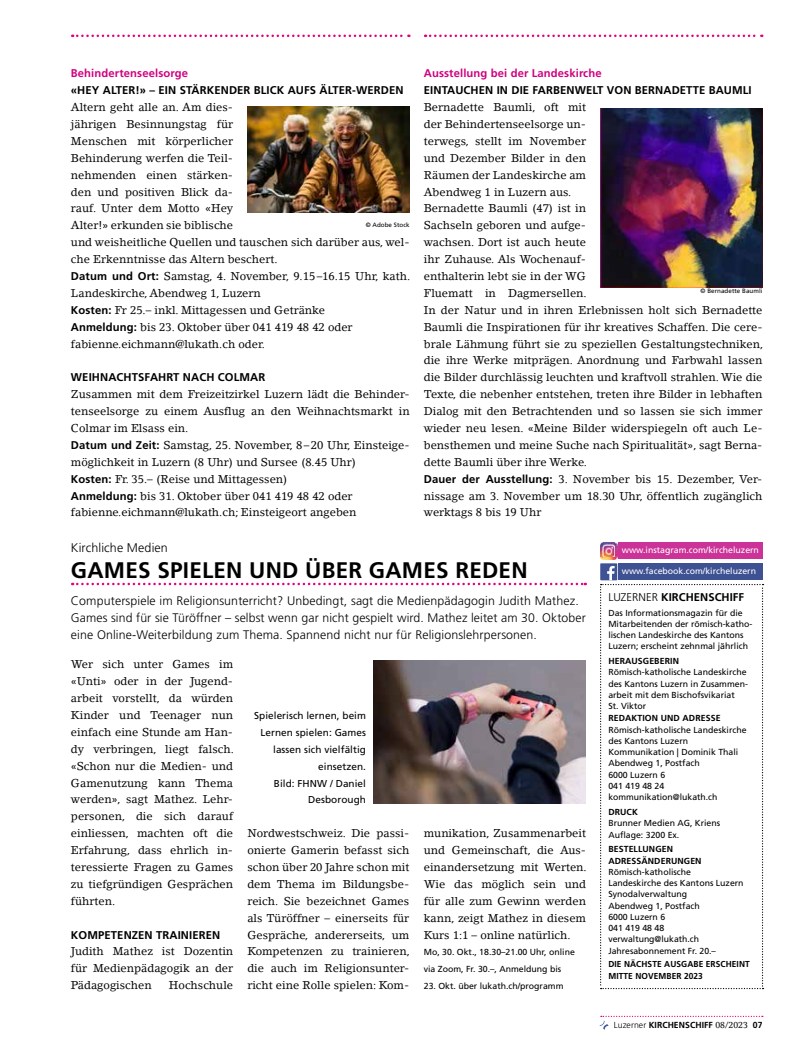
<style>
.page{position:relative;width:798px;height:1053px;background:#fff}
.page>*{position:absolute;margin:0;border:0;box-sizing:border-box;transform-origin:0 0}
.t1{font:700 22.5px "Frutiger LT Std";letter-spacing:.01em;color:#000}
.t2{font:300 12.5px "Frutiger LT Std";letter-spacing:.01em;color:#000}
.t3{font:300 12.38px/16.9px "Frutiger LT Std";letter-spacing:.01em;color:#000}
.t4{font:11.25px/16.9px "Lino Letter Std";color:#000;text-align:justify}
.t5{font:700 11.25px "Frutiger LT Std";letter-spacing:.01em;color:#000}
.t6{font:700 11.25px "Frutiger LT Std";letter-spacing:.01em;color:#d1007f}
.t7{font:10px/16.9px "Frutiger LT Std";letter-spacing:.005em;color:#000;text-align:right}
.t8{font:8.75px/11.2px "Frutiger LT Std";color:#000}
.t9{font:700 8.75px/11.2px "Frutiger LT Std";letter-spacing:.01em;color:#000}
.t10{font:8.75px "Frutiger LT Std";color:#fff}
.t11{font:700 8.62px/11.2px "Frutiger LT Std";letter-spacing:.01em;color:#000}
.t12{font:6.25px "Frutiger LT Std";letter-spacing:.005em;color:#000}
.s1{font-family:"Frutiger LT Std";font-weight:700}
.s2{font-weight:300}
.s3{font-family:"Lino Letter Std";font-weight:400}
</style>
<div class="page">
<svg style="left:599px;top:1015px;width:163px;height:14px"></svg>
<svg style="left:72px;top:35px;width:337px;height:2px"></svg>
<svg style="left:425px;top:35px;width:337px;height:2px"></svg>
<div style="left:618px;top:563px;width:144px;height:17px;background:#3e5293"></div>
<div style="left:600px;top:563px;width:17px;height:17px;background:#3e5294"></div>
<svg style="left:600px;top:542px;width:17px;height:17px"></svg>
<div style="left:618px;top:542px;width:144px;height:17px;background:#c39"></div>
<svg style="left:600px;top:566px;width:163px;height:423px"></svg>
<img style="left:247px;top:106px;width:162px;height:106px">
<img style="left:600px;top:108px;width:162px;height:179px">
<svg style="left:72px;top:582px;width:513px;height:3px"></svg>
<img style="left:373px;top:660px;width:212px;height:143px">
<p class="t6" style="left:71px;top:67px;width:119px">Behindertenseelsorge</p>
<p class="t5" style="left:71px;top:84px;width:334px">«HEY ALTER!» – EIN STÄRKENDER BLICK AUFS ÄLTER-WERDEN</p>
<p class="t4" style="left:71px;top:99px;width:341px;text-align:left">Altern geht alle an. Am dies-<br>jährigen Besinnungstag für<br>Menschen mit körperlicher<br>Behinderung werfen die Teil-<br>nehmenden einen stärken-<br>den und positiven Blick da-<br>rauf. Unter dem Motto «Hey<br>Alter!» erkunden sie biblische<br>und weisheitliche Quellen und tauschen sich darüber aus, wel&shy;che Erkenntnisse das Altern beschert.<br><span class="s1">Datum und Ort:</span> Samstag, 4. November, 9.15–16.15 Uhr, kath.<br>Landeskirche, Abendweg 1, Luzern<br><span class="s1">Kosten:</span> Fr 25.– inkl. Mittagessen und Getränke<br><span class="s1">Anmeldung:</span> bis 23. Oktober über 041 419 48 42 oder fabienne.eichmann@lukath.ch oder.</p>
<p class="t12" style="left:365px;top:221px;width:45px">© Adobe Stock</p>
<p class="t5" style="left:71px;top:371px;width:196px">WEIHNACHTSFAHRT NACH COLMAR</p>
<p class="t4" style="left:71px;top:386px;width:340px;text-align:left">Zusammen mit dem Freizeitzirkel Luzern lädt die Behinder&shy;tenseelsorge zu einem Ausflug an den Weihnachtsmarkt in Colmar im Elsass ein.<br><span class="s1">Datum und Zeit:</span> Samstag, 25. November, 8–20 Uhr, Einsteige&shy;möglichkeit in Luzern (8 Uhr) und Sursee (8.45 Uhr)<br><span class="s1">Kosten:</span> Fr. 35.– (Reise und Mittagessen)<br><span class="s1">Anmeldung:</span> bis 31. Oktober über 041 419 48 42 oder fabienne.eichmann@lukath.ch; Einsteigeort angeben</p>
<p class="t6" style="left:423px;top:67px;width:179px">Ausstellung bei der Landeskirche</p>
<p class="t5" style="left:423px;top:84px;width:329px">EINTAUCHEN IN DIE FARBENWELT VON BERNADETTE BAUMLI</p>
<p class="t4" style="left:423px;top:99px;width:341px;text-align:left">Bernadette Baumli, oft mit<br>der Behindertenseelsorge un-<br>terwegs, stellt im November<br>und Dezember Bilder in den<br>Räumen der Landeskirche am<br>Abendweg 1 in Luzern aus.<br>Bernadette Baumli (47) ist in<br>Sachseln geboren und aufge-<br>wachsen. Dort ist auch heute<br>ihr Zuhause. Als Wochenauf-<br>enthalterin lebt sie in der WG<br>Fluematt in Dagmersellen.<br>In der Natur und in ihren Erlebnissen holt sich Bernadette Baumli die Inspirationen für ihr kreatives Schaffen. Die cere&shy;brale Lähmung führt sie zu speziellen Gestaltungstechniken, die ihre Werke mitprägen. Anordnung und Farbwahl lassen die Bilder durchlässig leuchten und kraftvoll strahlen. Wie die Texte, die nebenher entstehen, treten ihre Bilder in lebhaften Dialog mit den Betrachtenden und so lassen sie sich immer wieder neu lesen. «Meine Bilder widerspiegeln oft auch Le&shy;bensthemen und meine Suche nach Spiritualität», sagt Berna&shy;dette Baumli über ihre Werke.<br><span class="s1">Dauer der Ausstellung:</span> 3. November bis 15. Dezember, Ver&shy;nissage am 3. November um 18.30 Uhr, öffentlich zugänglich werktags 8 bis 19 Uhr</p>
<p class="t12" style="left:700px;top:287px;width:63px">© Bernadette Baumli</p>
<p class="t2" style="left:71px;top:540px;width:98px">Kirchliche Medien</p>
<h1 class="t1" style="left:71px;top:556px;width:458px">GAMES SPIELEN UND ÜBER GAMES REDEN</h1>
<p class="t3" style="left:71px;top:592px;width:516px">Computerspiele im Religionsunterricht? Unbedingt, sagt die Medienpädagogin Judith Mathez.<br>Games sind für sie Türöffner – selbst wenn gar nicht gespielt wird. Mathez leitet am 30. Oktober eine Online-Weiterbildung zum Thema. Spannend nicht nur für Religionslehrpersonen.</p>
<p class="t4" style="left:71px;top:656px;width:164px">Wer sich unter Games im «Unti» oder in der Jugend&shy;arbeit vorstellt, da würden Kinder und Teenager nun einfach eine Stunde am Han&shy;dy verbringen, liegt falsch. «Schon nur die Medien- und Gamenutzung kann Thema werden», sagt Mathez. Lehr&shy;personen, die sich darauf einliessen, machten oft die Erfahrung, dass ehrlich in&shy;teressierte Fragen zu Games zu tiefgründigen Gesprächen führten.</p>
<p class="t5" style="left:71px;top:927px;width:151px">KOMPETENZEN TRAINIEREN</p>
<p class="t4" style="left:71px;top:942px;width:164px">Judith Mathez ist Dozentin für Medienpädagogik an der Pädagogischen</p>
<p class="t4" style="left:169px;top:976px;width:66px">Hochschule</p>
<p class="t7" style="left:254px;top:707px;width:113px">Spielerisch lernen, beim<br>Lernen spielen: Games lassen sich vielfältig einsetzen.<br>Bild: FHNW / Daniel<br>Desborough</p>
<p class="t4" style="left:247px;top:824px;width:164px">Nordwestschweiz. Die passi&shy;onierte Gamerin befasst sich schon über 20 Jahre schon mit dem Thema im Bildungsbe&shy;reich. Sie bezeichnet Games als Türöffner – einerseits für Gespräche, andererseits, um Kompetenzen zu trainieren, die auch im Religionsunter&shy;richt eine Rolle spielen: Kom-</p>
<p class="t4" style="left:423px;top:824px;width:164px">munikation, Zusammenarbeit und Gemeinschaft, die Aus&shy;einandersetzung mit Werten.<br>Wie das möglich sein und für alle zum Gewinn werden kann, zeigt Mathez in diesem Kurs 1:1 – online natürlich.</p>
<p class="t8" style="left:423px;top:943px;width:152px;line-height:16.9px">Mo, 30. Okt., 18.30–21.00 Uhr, online via Zoom, Fr. 30.–, Anmeldung bis</p>
<p class="t8" style="left:423px;top:980px;width:141px">23. Okt. über lukath.ch/programm</p>
<p class="t10" style="left:621px;top:545px;width:139px">www.instagram.com/kircheluzern</p>
<p class="t5" style="left:608px;top:590px;width:137px"><span class="s2">LUZERNER</span> KIRCHENSCHIFF</p>
<p class="t8" style="left:608px;top:607px;width:145px">Das Informationsmagazin für die Mitarbeitenden der römisch-katho&shy;lischen Landeskirche des Kantons Luzern; erscheint zehnmal jährlich</p>
<p class="t9" style="left:608px;top:655px;width:72px">HERAUSGEBERIN</p>
<p class="t8" style="left:608px;top:666px;width:141px">Römisch-katholische Landeskirche des Kantons Luzern in Zusammen&shy;arbeit mit dem Bischofsvikariat<br>St. Viktor</p>
<p class="t9" style="left:608px;top:712px;width:114px">REDAKTION UND ADRESSE</p>
<p class="t8" style="left:608px;top:724px;width:140px">Römisch-katholische Landeskirche des Kantons Luzern<br>Kommunikation | Dominik Thali<br>Abendweg 1, Postfach<br>6000 Luzern 6<br>041 419 48 24 kommunikation@lukath.ch</p>
<p class="t9" style="left:608px;top:806px;width:31px">DRUCK</p>
<p class="t8" style="left:608px;top:817px;width:113px">Brunner Medien AG, Kriens<br>Auflage: 3200 Ex.</p>
<p class="t9" style="left:608px;top:843px;width:95px">BESTELLUNGEN<br>ADRESSÄNDERUNGEN</p>
<p class="t8" style="left:608px;top:866px;width:137px">Römisch-katholische<br>Landeskirche des Kantons Luzern<br>Synodalverwaltung<br>Abendweg 1, Postfach<br>6000 Luzern 6<br>041 419 48 48 verwaltung@lukath.ch<br>Jahresabonnement Fr. 20.–</p>
<p class="t11" style="left:608px;top:958px;width:143px">DIE NÄCHSTE AUSGABE ERSCHEINT<br>MITTE NOVEMBER 2023</p>
<p class="t10" style="left:621px;top:566px;width:136px">www.facebook.com/kircheluzern</p>
<p class="t9" style="left:613px;top:1018px;width:150px"><span class="s2">Luzerner</span> KIRCHENSCHIFF <span class="s3">08/2023</span> 07</p>
</div>
